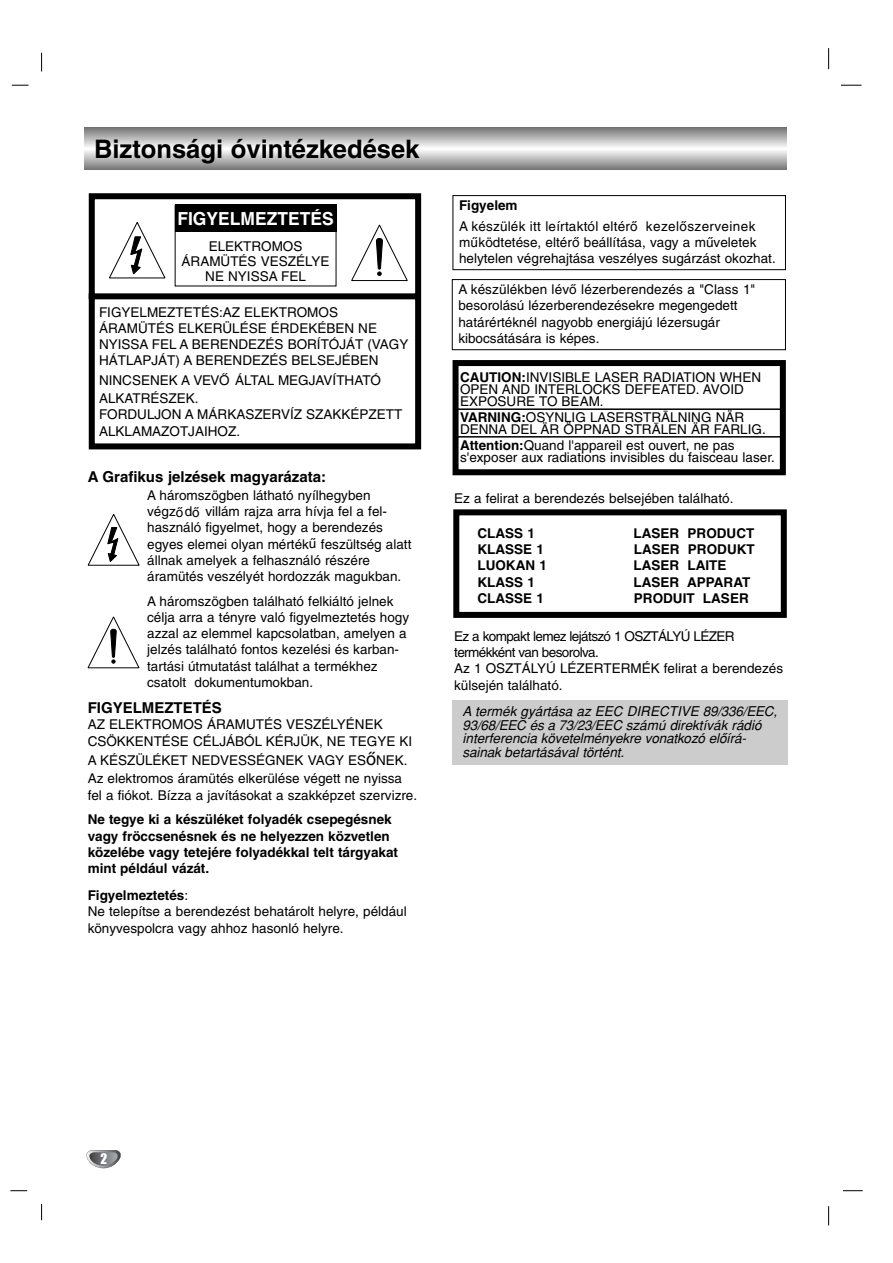
<style>
.page{position:relative;width:893px;height:1263px;background:#fff}
.page>*{position:absolute;margin:0;border:0;box-sizing:border-box;transform-origin:0 0}
.t1{font:700 25.5px "Helvetica CE";color:#000}
.t2{font:700 18px "Helvetica CE";color:#fff}
.t3{font:700 15px "Helvetica CE";color:#000}
.t4{font:13.5px/16.2px "Helvetica CE";color:#000}
.t5{font:700 13.5px/16.2px "Helvetica CE";color:#000}
.t6{font:italic 13.5px/13.5px "Helvetica";color:#000}
.t7{font:13.5px/16.2px "Helvetica CE";letter-spacing:-.045em;color:#000}
.t8{font:13.5px "Impact";color:#fff}
.s1{font-size:18px}
.s2{font-weight:700}
</style>
<div class="page">
<svg style="left:41px;top:53px;width:1px;height:18px"></svg>
<svg style="left:12px;top:85px;width:17px;height:1px"></svg>
<svg style="left:828px;top:48px;width:1px;height:21px"></svg>
<svg style="left:841px;top:85px;width:20px;height:1px"></svg>
<svg style="left:843px;top:1190px;width:19px;height:1px"></svg>
<svg style="left:828px;top:1206px;width:1px;height:19px"></svg>
<svg style="left:41px;top:1204px;width:1px;height:16px"></svg>
<svg style="left:10px;top:1190px;width:17px;height:1px"></svg>
<div style="left:84px;top:128px;width:702px;height:42px;background:#747474"></div>
<div style="left:84px;top:129px;width:702px;height:40px;background:#7b7b7b"></div>
<div style="left:84px;top:130px;width:702px;height:38px;background:#828282"></div>
<div style="left:84px;top:131px;width:702px;height:36px;background:#898989"></div>
<div style="left:84px;top:132px;width:702px;height:34px;background:#8f8f8f"></div>
<div style="left:84px;top:133px;width:702px;height:32px;background:#969696"></div>
<div style="left:84px;top:134px;width:702px;height:30px;background:#9d9d9d"></div>
<div style="left:84px;top:135px;width:702px;height:28px;background:#a4a4a4"></div>
<div style="left:84px;top:136px;width:702px;height:26px;background:#ababab"></div>
<div style="left:84px;top:137px;width:702px;height:24px;background:#b1b1b1"></div>
<div style="left:84px;top:138px;width:702px;height:22px;background:#b7b7b7"></div>
<div style="left:84px;top:139px;width:702px;height:20px;background:#bebebe"></div>
<div style="left:84px;top:140px;width:702px;height:18px;background:#c5c5c5"></div>
<div style="left:84px;top:141px;width:702px;height:16px;background:#ccc"></div>
<div style="left:84px;top:142px;width:702px;height:14px;background:#d3d3d3"></div>
<div style="left:84px;top:143px;width:702px;height:12px;background:#d9d9d9"></div>
<div style="left:84px;top:144px;width:702px;height:10px;background:#e0e0e0"></div>
<div style="left:84px;top:145px;width:702px;height:8px;background:#e7e7e7"></div>
<div style="left:84px;top:146px;width:702px;height:6px;background:#eee"></div>
<hr style="left:84px;top:147px;width:702px;height:4px;background:#f5f5f5">
<hr style="left:84px;top:148px;width:702px;height:1px;background:#fdfdfd">
<hr style="left:84px;top:149px;width:702px;height:1px;background:#fff">
<svg style="left:86px;top:1150px;width:35px;height:18px"></svg>
<svg style="left:88px;top:193px;width:334px;height:257px"></svg>
<div style="left:452px;top:195px;width:333px;height:75px;border:1px solid #000"></div>
<div style="left:452px;top:279px;width:333px;height:71px;border:1px solid #000"></div>
<div style="left:452px;top:360px;width:333px;height:115px;border:6px solid #000"></div>
<hr style="left:455px;top:408px;width:326px;height:2px;background:#000">
<hr style="left:455px;top:436px;width:327px;height:2px;background:#000">
<div style="left:453px;top:509px;width:333px;height:109px;border:6px solid #000"></div>
<div style="left:175px;top:204px;width:161px;height:28px;background:#000"></div>
<div style="left:97px;top:305px;width:313px;height:138px;background:#fff"></div>
<div style="left:99px;top:219px;width:73px;height:65px;background:#fff"></div>
<svg style="left:109px;top:222px;width:57px;height:57px"></svg>
<div style="left:343px;top:219px;width:69px;height:66px;background:#fff"></div>
<svg style="left:351px;top:224px;width:57px;height:57px"></svg>
<svg style="left:87px;top:514px;width:53px;height:52px"></svg>
<svg style="left:87px;top:616px;width:53px;height:53px"></svg>
<div style="left:452px;top:700px;width:336px;height:65px;background:#ccc"></div>
<h1 class="t1" style="left:94px;top:140px;width:327px">Biztonsági óvintézkedések</h1>
<h2 class="t2" style="left:177px;top:212px;width:158px">FIGYELMEZTETÉS</h2>
<p class="t4" style="left:182px;top:240px;width:149px;line-height:15px;text-align:center">ELEKTROMOS<br>ÁRAMÜTÉS VESZÉLYE<br>NE NYISSA FEL</p>
<p class="t4" style="left:99px;top:305px;width:311px">FIGYELMEZTETÉS:AZ ELEKTROMOS ÁRAMÜTÉS ELKERÜLÉSE ÉRDEKÉBEN NE NYISSA FEL A BERENDEZÉS BORÍTÓJÁT (VAGY HÁTLAPJÁT) A BERENDEZÉS BELSEJÉBEN</p>
<p class="t4" style="left:99px;top:372px;width:283px;line-height:18.3px">NINCSENEK A VEVŐ ÁLTAL MEGJAVÍTHATÓ<br>ALKATRÉSZEK.</p>
<p class="t4" style="left:99px;top:408px;width:305px">FORDULJON A MÁRKASZERVÍZ SZAKKÉPZETT<br>ALKLAMAZOTJAIHOZ.</p>
<p class="t3" style="left:88px;top:471px;width:240px">A Grafikus jelzések magyarázata:</p>
<p class="t4" style="left:147px;top:488px;width:266px">A háromszögben látható nyílhegyben végződő villám rajza arra hívja fel a fel&shy;használó figyelmet, hogy a berendezés egyes elemei olyan mértékű feszültség alatt állnak amelyek a felhasználó részére áramütés veszélyét hordozzák magukban.</p>
<p class="t4" style="left:147px;top:594px;width:263px">A háromszögben található felkiáltó jelnek célja arra a tényre való figyelmeztetés hogy azzal az elemmel kapcsolatban, amelyen a jelzés található fontos kezelési és karban&shy;tartási útmutatást találhat a termékhez csatolt dokumentumokban.</p>
<p class="t3" style="left:88px;top:702px;width:136px">FIGYELMEZTETÉS</p>
<p class="t4" style="left:88px;top:718px;width:326px">AZ ELEKTROMOS ÁRAMUTÉS VESZÉLYÉNEK<br>CSÖKKENTÉSE CÉLJÁBÓL KÉRJÜK, NE TEGYE KI</p>
<p class="t4" style="left:88px;top:752px;width:321px;line-height:18.3px">A KÉSZÜLÉKET NEDVESSÉGNEK VAGY ES<span class="s1">ő</span>NEK.<br>Az elektromos áramütés elkerülése végett ne nyissa</p>
<p class="t4" style="left:88px;top:788px;width:331px">fel a fiókot. Bízza a javításokat a szakképzet szervizre.</p>
<p class="t5" style="left:88px;top:813px;width:312px">Ne tegye ki a készüléket folyadék csepegésnek vagy fröccsenésnek és ne helyezzen közvetlen közelébe vagy tetejére folyadékkal telt tárgyakat mint például vázát.</p>
<p class="t4" style="left:88px;top:889px;width:320px"><span class="s2">Figyelmeztetés</span>:<br>Ne telepítse a berendezést behatárolt helyre, például könyvespolcra vagy ahhoz hasonló helyre.</p>
<p class="t5" style="left:459px;top:199px;width:60px">Figyelem</p>
<p class="t4" style="left:459px;top:219px;width:318px">A készülék itt leírtaktól eltérő kezelőszerveinek működtetése, eltérő beállítása, vagy a műveletek helytelen végrehajtása veszélyes sugárzást okozhat.</p>
<p class="t4" style="left:458px;top:283px;width:298px">A készülékben lévő lézerberendezés a "Class 1" besorolású lézerberendezésekre megengedett határértéknél nagyobb energiájú lézersugár kibocsátására is képes.</p>
<p class="t4" style="left:460px;top:372px;width:302px;line-height:12px"><span class="s2">CAUTION:</span>INVISIBLE LASER RADIATION WHEN<br>OPEN AND INTERLOCKS DEFEATED. AVOID<br>EXPOSURE TO BEAM.</p>
<p class="t4" style="left:460px;top:413px;width:307px;line-height:12px"><span class="s2">VARNING:</span>OSYNLIG LASERSTRĀLNING NÄR<br>DENNA DEL ÄR ÖPPNAD STRĀLEN ÄR FARLIG.</p>
<p class="t4" style="left:460px;top:441px;width:316px;line-height:12px"><span class="s2">Attention:</span>Quand l'appareil est ouvert, ne pas s'exposer aux radiations invisibles du faisceau laser.</p>
<p class="t4" style="left:454px;top:491px;width:281px">Ez a felirat a berendezés belsejében található.</p>
<p class="t5" style="left:477px;top:526px;width:59px">CLASS 1</p>
<p class="t5" style="left:633px;top:526px;width:122px">LASER PRODUCT</p>
<p class="t5" style="left:477px;top:542px;width:68px">KLASSE 1</p>
<p class="t5" style="left:634px;top:542px;width:122px">LASER PRODUKT</p>
<p class="t5" style="left:477px;top:559px;width:71px">LUOKAN 1</p>
<p class="t5" style="left:633px;top:559px;width:94px">LASER LAITE</p>
<p class="t5" style="left:477px;top:575px;width:59px">KLASS 1</p>
<p class="t5" style="left:633px;top:575px;width:118px">LASER APPARAT</p>
<p class="t5" style="left:477px;top:591px;width:68px">CLASSE 1</p>
<p class="t5" style="left:634px;top:591px;width:116px">PRODUIT LASER</p>
<p class="t7" style="left:454px;top:629px;width:330px">Ez a kompakt lemez lejátszó 1 OSZTÁLYÚ LÉZER termékként van besorolva.<br>Az 1 OSZTÁLYÚ LÉZERTERMÉK felirat a berendezés külsején található.</p>
<p class="t6" style="left:462px;top:706px;width:316px">A termék gyártása az EEC DIRECTIVE 89/336/EEC, 93/68/EEC és a 73/23/EEC számú direktívák rádió interferencia követelményekre vonatkozó elo´´írá&shy;sainak betartásával történt.</p>
<p class="t8" style="left:100px;top:1154px;width:8px">2</p>
</div>
